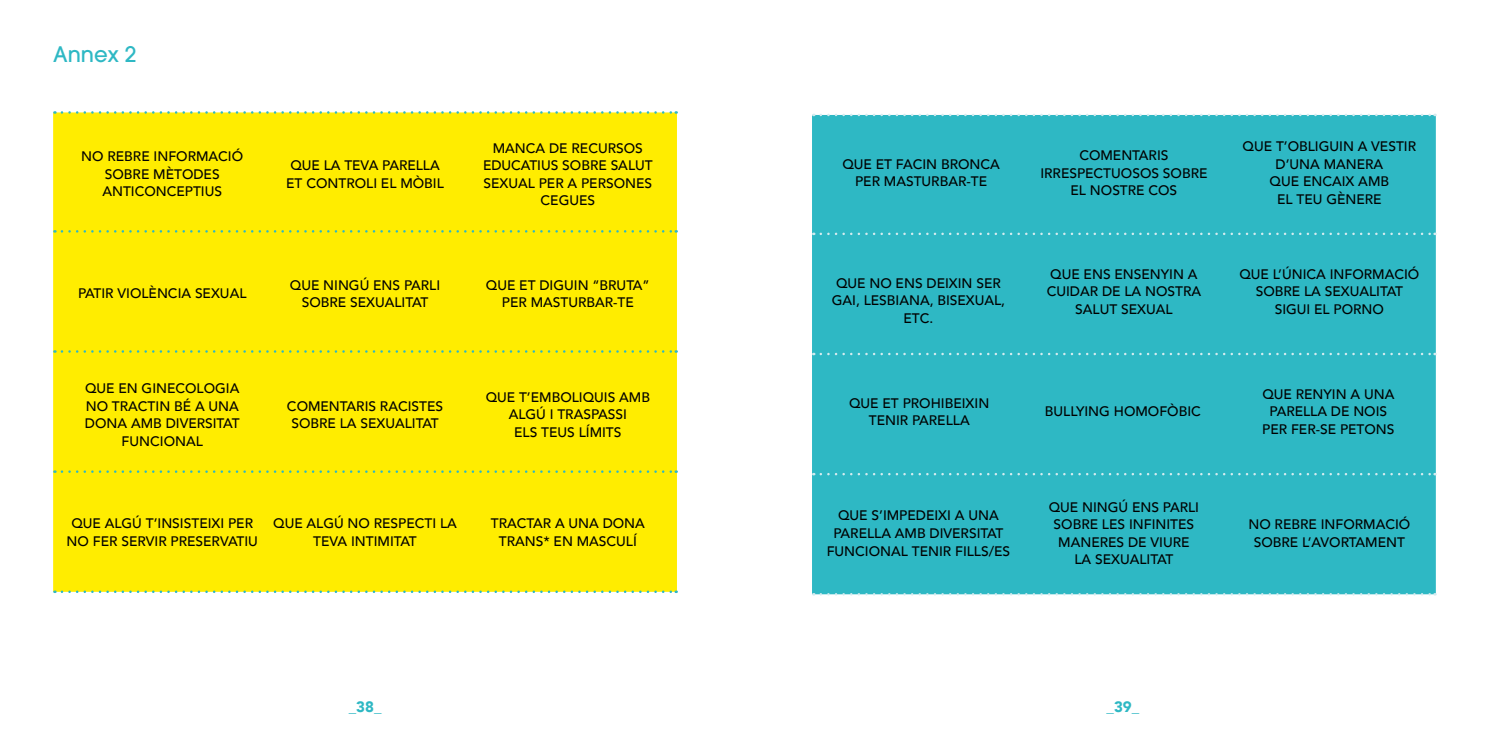
<style>
.page{position:relative;width:1489px;height:745px;background:#fff}
.page>*{position:absolute;margin:0;border:0;box-sizing:border-box;transform-origin:0 0}
.t1{font:500 21.25px "Avant Garde";color:#2eb8c4}
.t2{font:900 15px "Avenir";color:#2eb8c4}
.t3{font:500 13.75px/17.5px "Avenir";color:#000;text-align:center}
</style>
<div class="page">
<div style="left:812px;top:115px;width:623px;height:479px;background:#2eb8c4"></div>
<div style="left:53px;top:112px;width:624px;height:479px;background:#ffed00;border:1px solid #ffed00"></div>
<svg style="left:62px;top:111px;width:614px;height:3px"></svg>
<svg style="left:62px;top:230px;width:614px;height:2px"></svg>
<svg style="left:62px;top:350px;width:614px;height:2px"></svg>
<svg style="left:62px;top:470px;width:614px;height:2px"></svg>
<svg style="left:62px;top:590px;width:614px;height:2px"></svg>
<svg style="left:820px;top:114px;width:615px;height:2px"></svg>
<svg style="left:820px;top:232px;width:615px;height:3px"></svg>
<svg style="left:820px;top:352px;width:615px;height:3px"></svg>
<svg style="left:820px;top:472px;width:615px;height:3px"></svg>
<svg style="left:820px;top:592px;width:615px;height:3px"></svg>
<h1 class="t1" style="left:53px;top:41px;width:85px">Annex 2</h1>
<p class="t3" style="left:81px;top:147px;width:163px">NO REBRE INFORMACIÓ<br>SOBRE MÈTODES<br>ANTICONCEPTIUS</p>
<p class="t3" style="left:286px;top:156px;width:159px;text-align:left">QUE LA TEVA PARELLA<br>ET CONTROLI EL MÒBIL</p>
<p class="t3" style="left:78px;top:284px;width:170px">PATIR VIOLÈNCIA SEXUAL</p>
<p class="t3" style="left:290px;top:275px;width:152px">QUE NINGÚ ENS PARLI<br>SOBRE SEXUALITAT</p>
<p class="t3" style="left:483px;top:138px;width:171px">MANCA DE RECURSOS<br>EDUCATIUS SOBRE SALUT<br>SEXUAL PER A PERSONES<br>CEGUES</p>
<p class="t3" style="left:486px;top:275px;width:165px">QUE ET DIGUIN “BRUTA”<br>PER MASTURBAR-TE</p>
<p class="t3" style="left:85px;top:378px;width:156px">QUE EN GINECOLOGIA<br>NO TRACTIN BÉ A UNA<br>DONA AMB DIVERSITAT<br>FUNCIONAL</p>
<p class="t3" style="left:287px;top:396px;width:158px">COMENTARIS RACISTES<br>SOBRE LA SEXUALITAT</p>
<p class="t3" style="left:67px;top:513px;width:193px">QUE ALGÚ T’INSISTEIXI PER<br>NO FER SERVIR PRESERVATIU</p>
<p class="t3" style="left:273px;top:513px;width:185px">QUE ALGÚ NO RESPECTI LA<br>TEVA INTIMITAT</p>
<p class="t3" style="left:485px;top:387px;width:166px">QUE T’EMBOLIQUIS AMB<br>ALGÚ I TRASPASSI<br>ELS TEUS LÍMITS</p>
<p class="t3" style="left:491px;top:513px;width:156px">TRACTAR A UNA DONA<br>TRANS* EN MASCULÍ</p>
<p class="t3" style="left:842px;top:154px;width:159px">QUE ET FACIN BRONCA<br>PER MASTURBAR-TE</p>
<p class="t3" style="left:1040px;top:146px;width:169px">COMENTARIS<br>IRRESPECTUOSOS SOBRE<br>EL NOSTRE COS</p>
<p class="t3" style="left:1242px;top:137px;width:175px">QUE T’OBLIGUIN A VESTIR<br>D’UNA MANERA<br>QUE ENCAIX AMB<br>EL TEU GÈNERE</p>
<p class="t3" style="left:831px;top:273px;width:175px">QUE NO ENS DEIXIN SER<br>GAI, LESBIANA, BISEXUAL,<br>ETC.</p>
<p class="t3" style="left:1046px;top:264px;width:156px">QUE ENS ENSENYIN A<br>CUIDAR DE LA NOSTRA<br>SALUT SEXUAL</p>
<p class="t3" style="left:1239px;top:264px;width:181px">QUE L’ÚNICA INFORMACIÓ<br>SOBRE LA SEXUALITAT<br>SIGUI EL PORNO</p>
<p class="t3" style="left:849px;top:393px;width:142px">QUE ET PROHIBEIXIN<br>TENIR PARELLA</p>
<p class="t3" style="left:1044px;top:402px;width:157px">BULLYING HOMOFÒBIC</p>
<p class="t3" style="left:826px;top:506px;width:185px">QUE S’IMPEDEIXI A UNA<br>PARELLA AMB DIVERSITAT<br>FUNCIONAL TENIR FILLS/ES</p>
<p class="t3" style="left:1048px;top:497px;width:152px">QUE NINGÚ ENS PARLI<br>SOBRE LES INFINITES<br>MANERES DE VIURE<br>LA SEXUALITAT</p>
<p class="t3" style="left:1262px;top:384px;width:134px">QUE RENYIN A UNA<br>PARELLA DE NOIS<br>PER FER-SE PETONS</p>
<p class="t3" style="left:1248px;top:514px;width:163px">NO REBRE INFORMACIÓ<br>SOBRE L’AVORTAMENT</p>
<p class="t2" style="left:349px;top:693px;width:34px">_38_</p>
<p class="t2" style="left:1106px;top:693px;width:34px">_39_</p>
</div>
